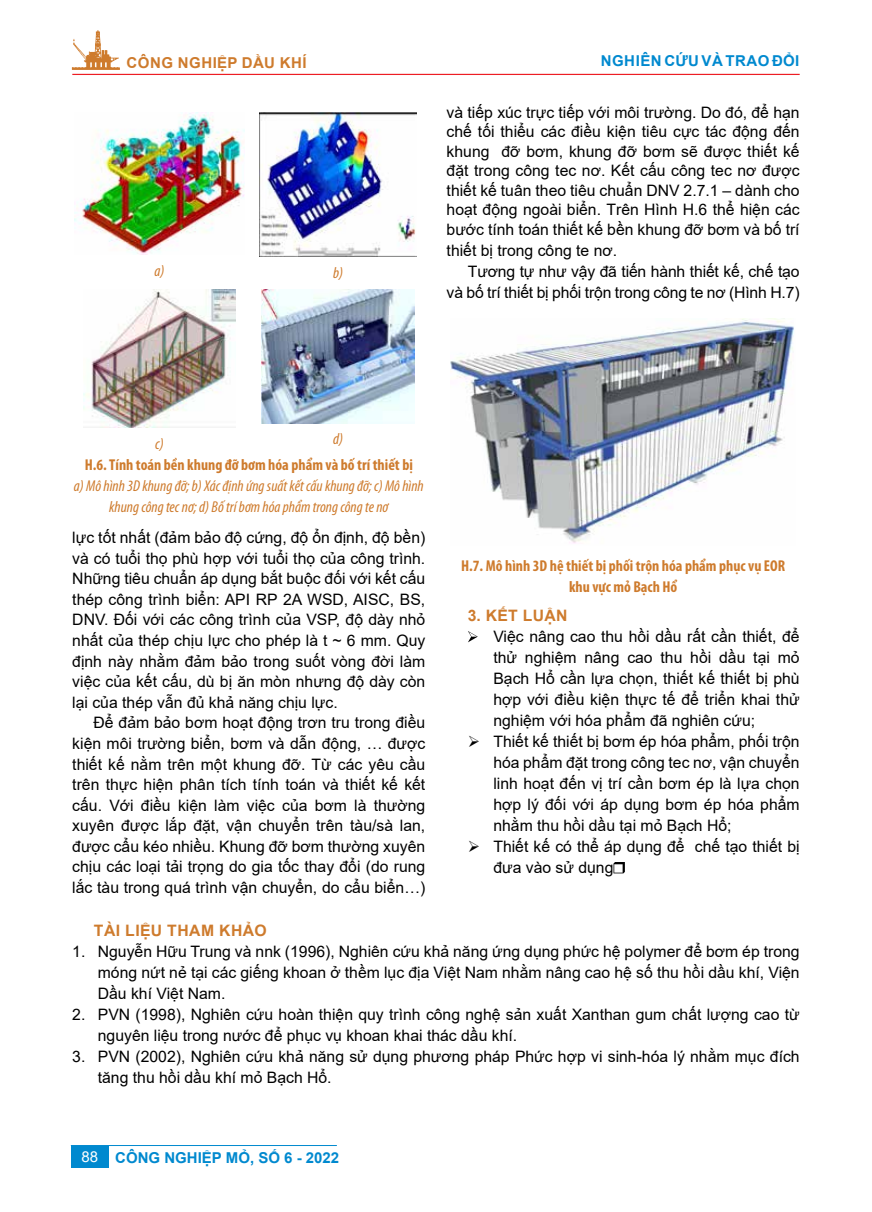
<style>
.page{position:relative;width:872px;height:1212px;background:#fff}
.page>*{position:absolute;margin:0;border:0;box-sizing:border-box;transform-origin:0 0}
.t1{font:15.75px/20.5px "Arial";color:#000;text-align:justify}
.t2{font:italic condensed 15.75px/21px "Myriad Pro";color:#ce7b2d;text-align:center}
.t3{font:700 condensed 15.75px/21px "Myriad Pro";color:#ce7b2d;text-align:center}
.t4{font:700 15.75px "Arial";letter-spacing:.025em;color:#ce7b2d}
.t5{font:700 15px "Arial";letter-spacing:.01em;color:#0089cf}
.t6{font:700 15px "Arial";letter-spacing:.035em;color:#0089cf}
.t7{font:700 15px "Arial";letter-spacing:.035em;color:#ce7b2d}
.s1{font-weight:400;color:#fff}
</style>
<div class="page">
<svg style="left:72px;top:30px;width:48px;height:40px"></svg>
<hr style="left:72px;top:74px;width:727px;height:1px;background:#ed1d24">
<div style="left:71px;top:1146px;width:37px;height:21px;background:#0089cf"></div>
<hr style="left:71px;top:1145px;width:266px;height:1px;background:#0089cf">
<img style="left:450px;top:319px;width:344px;height:225px">
<svg style="left:468px;top:631px;width:10px;height:11px"></svg>
<svg style="left:613px;top:862px;width:12px;height:11px"></svg>
<img style="left:75px;top:112px;width:169px;height:143px">
<img style="left:259px;top:112px;width:158px;height:144px">
<img style="left:83px;top:289px;width:152px;height:138px">
<img style="left:262px;top:289px;width:152px;height:134px">
<p class="t7" style="left:127px;top:52px;width:181px">CÔNG NGHIỆP DẦU KHÍ</p>
<p class="t6" style="left:601px;top:50px;width:200px">NGHIÊN CỨU VÀ TRAO ĐỔI</p>
<p class="t2" style="left:154px;top:260px;width:11px">a)</p>
<p class="t2" style="left:333px;top:262px;width:12px">b)</p>
<p class="t1" style="left:446px;top:102px;width:354px;line-height:19.5px">và tiếp xúc trực tiếp với môi trường. Do đó, để hạn chế tối thiểu các điều kiện tiêu cực tác động đến khung đỡ bơm, khung đỡ bơm sẽ được thiết kế đặt trong công tec nơ. Kết cấu công tec nơ được thiết kế tuân theo tiêu chuẩn DNV 2.7.1 – dành cho hoạt động ngoài biển. Trên Hình H.6 thể hiện các bước tính toán thiết kế bền khung đỡ bơm và bố trí</p>
<p class="t1" style="left:446px;top:240px;width:172px">thiết bị trong công te nơ.</p>
<p class="t1" style="left:468px;top:261px;width:333px">Tương tự như vậy đã tiến hành thiết kế, chế tạo</p>
<p class="t1" style="left:446px;top:282px;width:354px">và bố trí thiết bị phối trộn trong công te nơ (Hình H.7)</p>
<p class="t2" style="left:155px;top:433px;width:10px">c)</p>
<p class="t2" style="left:333px;top:428px;width:12px">d)</p>
<p class="t3" style="left:85px;top:453px;width:330px">H.6. Tính toán bền khung đỡ bơm hóa phẩm và bố trí thiết bị</p>
<p class="t2" style="left:74px;top:475px;width:351px">a) Mô hình 3D khung đỡ; b) Xác định ứng suất kết cấu khung đỡ; c) Mô hình khung công tec nơ; d) Bố trí bơm hóa phẩm trong công te nơ</p>
<p class="t1" style="left:72px;top:527px;width:354px">lực tốt nhất (đảm bảo độ cứng, độ ổn định, độ bền) và có tuổi thọ phù hợp với tuổi thọ của công trình.<br>Những tiêu chuẩn áp dụng bắt buộc đối với kết cấu thép công trình biển: API RP 2A WSD, AISC, BS, DNV. Đối với các công trình của VSP, độ dày nhỏ nhất của thép chịu lực cho phép là t ~ 6 mm. Quy định này nhằm đảm bảo trong suốt vòng đời làm việc của kết cấu, dù bị ăn mòn nhưng độ dày còn lại của thép vẫn đủ khả năng chịu lực.</p>
<p class="t1" style="left:72px;top:712px;width:354px;text-indent:21px">Để đảm bảo bơm hoạt động trơn tru trong điều kiện môi trường biển, bơm và dẫn động, … được thiết kế nằm trên một khung đỡ. Từ các yêu cầu trên thực hiện phân tích tính toán và thiết kế kết cấu. Với điều kiện làm việc của bơm là thường xuyên được lắp đặt, vận chuyển trên tàu/sà lan, được cẩu kéo nhiều. Khung đỡ bơm thường xuyên chịu các loại tải trọng do gia tốc thay đổi (do rung lắc tàu trong quá trình vận chuyển, do cẩu biển…)</p>
<p class="t3" style="left:461px;top:555px;width:325px">H.7. Mô hình 3D hệ thiết bị phối trộn hóa phẩm phục vụ EOR khu vực mỏ Bạch Hổ</p>
<p class="t4" style="left:468px;top:605px;width:101px">3. KẾT LUẬN</p>
<p class="t1" style="left:493px;top:626px;width:308px;line-height:21px">Việc nâng cao thu hồi dầu rất cần thiết, để thử nghiệm nâng cao thu hồi dầu tại mỏ Bạch Hổ cần lựa chọn, thiết kế thiết bị phù hợp với điều kiện thực tế để triển khai thử nghiệm với hóa phẩm đã nghiên cứu;</p>
<p class="t1" style="left:493px;top:731px;width:308px;line-height:21px;text-indent:-26px">➢ Thiết kế thiết bị bơm ép hóa phẩm, phối trộn hóa phẩm đặt trong công tec nơ, vận chuyển linh hoạt đến vị trí cần bơm ép là lựa chọn hợp lý đối với áp dụng bơm ép hóa phẩm nhằm thu hồi dầu tại mỏ Bạch Hổ;</p>
<p class="t1" style="left:493px;top:836px;width:308px;line-height:21px;text-indent:-26px">➢ Thiết kế có thể áp dụng để chế tạo thiết bị đưa vào sử dụng</p>
<p class="t4" style="left:94px;top:920px;width:174px">TÀI LIỆU THAM KHẢO</p>
<p class="t1" style="left:98px;top:941px;width:703px;line-height:21px;text-indent:-26px">1. Nguyễn Hữu Trung và nnk (1996), Nghiên cứu khả năng ứng dụng phức hệ polymer để bơm ép trong móng nứt nẻ tại các giếng khoan ở thềm lục địa Việt Nam nhằm nâng cao hệ số thu hồi dầu khí, Viện Dầu khí Việt Nam.</p>
<p class="t1" style="left:98px;top:1004px;width:703px;line-height:21px;text-indent:-26px">2. PVN (1998), Nghiên cứu hoàn thiện quy trình công nghệ sản xuất Xanthan gum chất lượng cao từ nguyên liệu trong nước để phục vụ khoan khai thác dầu khí.</p>
<p class="t1" style="left:98px;top:1046px;width:703px;line-height:21px;text-indent:-26px">3. PVN (2002), Nghiên cứu khả năng sử dụng phương pháp Phức hợp vi sinh-hóa lý nhằm mục đích tăng thu hồi dầu khí mỏ Bạch Hổ.</p>
<p class="t5" style="left:81px;top:1147px;width:259px"><span class="s1">88</span> CÔNG NGHIỆP MỎ, SỐ 6 - 2022</p>
</div>
